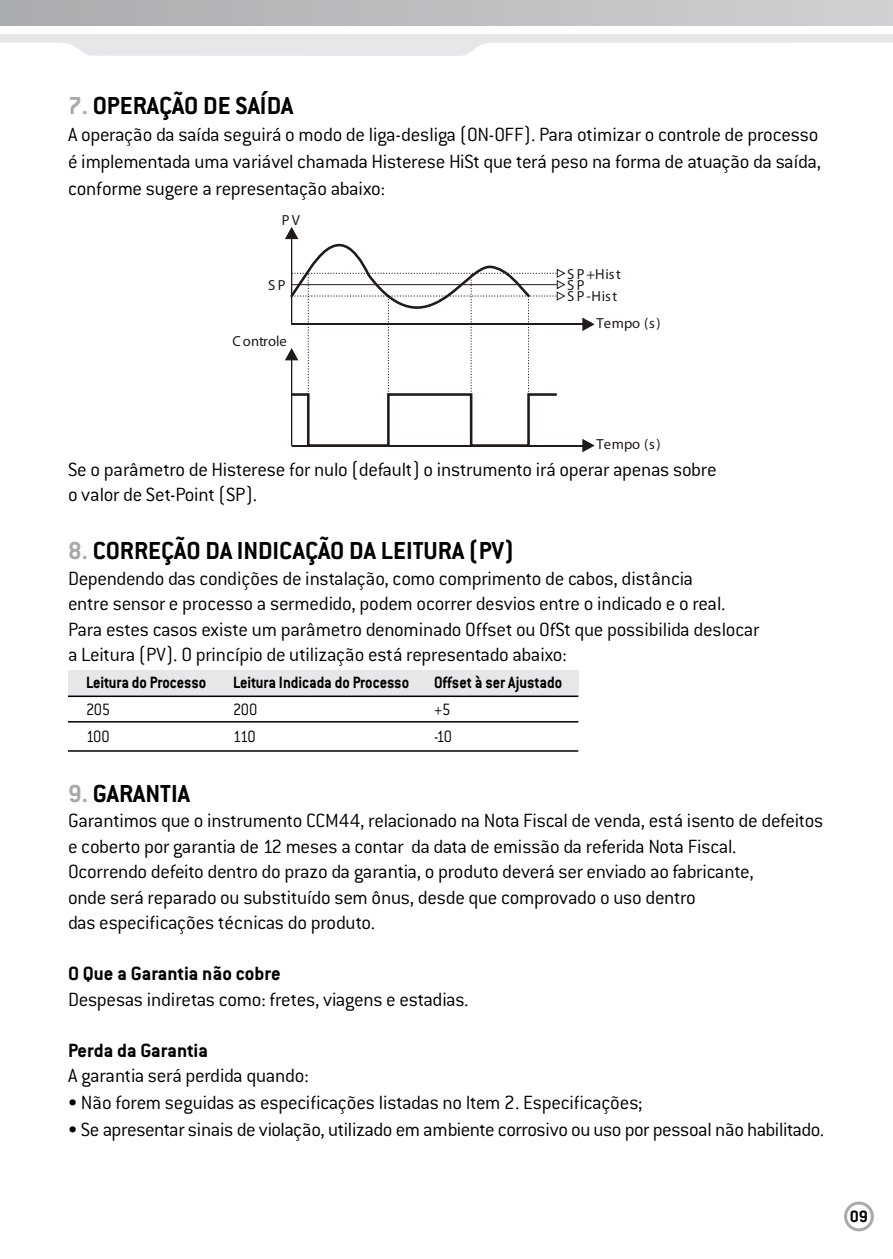
<style>
.page{position:relative;width:893px;height:1259px;background:#fff}
.page>*{position:absolute;margin:0;border:0;box-sizing:border-box;transform-origin:0 0}
.t1{font:700 27px "Conduit ITC";color:#000}
.t2{font:300 21px/25.5px "Conduit ITC";letter-spacing:-.015em;color:#000}
.t3{font:700 21px "Conduit ITC";letter-spacing:-.025em;color:#000}
.t4{font:700 18px "Conduit ITC";color:#000;scale:.9 1}
.t5{font:300 18px "Conduit ITC";letter-spacing:-.03em;color:#000;scale:.9 1}
.t6{font:700 18px "Conduit ITC";color:#000}
.t7{font:14.7px "Arial";letter-spacing:.005em;color:#201b18}
.t8{font:14.7px/22.8px "Arial";letter-spacing:.085em;color:#201b18}
.s1{color:#a7a9ac}
</style>
<div class="page">
<div style="left:0;top:0;width:893px;height:26px;background:linear-gradient(to right,#a9abae,#cfd1d3)"></div>
<svg style="left:0;top:34px;width:893px;height:22px"></svg>
<div style="left:844px;top:1201px;width:30px;height:30px;border:3px solid #a7a9ac;border-radius:50%"></div>
<div style="left:68px;top:670px;width:510px;height:26px;background:#e6e7e8"></div>
<hr style="left:292px;top:324px;width:291px;height:1px;background:#201b18">
<svg style="left:582px;top:317px;width:13px;height:14px"></svg>
<hr style="left:292px;top:445px;width:291px;height:1px;background:#201b18">
<svg style="left:582px;top:439px;width:13px;height:13px"></svg>
<svg style="left:285px;top:227px;width:280px;height:220px"></svg>
<hr style="left:68px;top:695px;width:510px;height:2px;background:#000">
<hr style="left:68px;top:721px;width:510px;height:1px;background:#000">
<hr style="left:68px;top:750px;width:510px;height:1px;background:#000">
<p class="t1" style="left:68px;top:90px;width:227px"><span class="s1">7.</span> Op eração de Saída</p>
<p class="t2" style="left:68px;top:121px;width:755px;line-height:27px">A operação da saída seguirá o modo de liga-desliga (ON-OFF). Para otimizar o controle de processo é implementada uma variável chamada Histerese HiSt que terá peso na forma de atuação da saída, conforme sugere a representação abaixo:</p>
<p class="t7" style="left:282px;top:211px;width:19px">PV</p>
<p class="t7" style="left:268px;top:276px;width:19px">SP</p>
<p class="t7" style="left:232px;top:332px;width:56px">C ontrole</p>
<p class="t8" style="left:567px;top:262px;width:55px">SP+Hist<br>SP-Hist</p>
<p class="t7" style="left:596px;top:314px;width:66px">Tempo (s)</p>
<p class="t7" style="left:567px;top:276px;width:19px">SP</p>
<p class="t7" style="left:596px;top:435px;width:66px">Tempo (s)</p>
<p class="t2" style="left:68px;top:456px;width:650px">Se o parâmetro de Histerese for nulo (default) o instrumento irá operar apenas sobre o valor de Set-Point (SP).</p>
<p class="t1" style="left:68px;top:535px;width:447px"><span class="s1">8.</span> Correção da Indicação da Leitura (PV)</p>
<p class="t2" style="left:68px;top:565px;width:693px">Dependendo das condições de instalação, como comprimento de cabos, distância<br>entre sensor e processo a sermedido, podem ocorrer desvios entre o indicado e o real.<br>Para estes casos existe um parâmetro denominado Offset ou OfSt que possibilida deslocar a Leitura (PV). O princípio de utilização está representado abaixo:</p>
<p class="t4" style="left:86px;top:672px;width:135px">Leitura do Processo</p>
<p class="t4" style="left:233px;top:672px;width:197px">Leitura Indicada do Processo</p>
<p class="t4" style="left:434px;top:672px;width:144px">Offset à ser Ajustado</p>
<p class="t5" style="left:86px;top:700px;width:28px">205</p>
<p class="t5" style="left:233px;top:700px;width:29px">200</p>
<p class="t5" style="left:434px;top:700px;width:20px">+5</p>
<p class="t5" style="left:86px;top:727px;width:28px">100</p>
<p class="t5" style="left:233px;top:727px;width:27px">110</p>
<p class="t5" style="left:434px;top:727px;width:21px">-10</p>
<p class="t1" style="left:68px;top:777px;width:124px"><span class="s1">9.</span> Garantia</p>
<p class="t2" style="left:68px;top:808px;width:757px">Garantimos que o instrumento CCM44, relacionado na Nota Fiscal de venda, está isento de defeitos e coberto por garantia de 12 meses a contar da data de emissão da referida Nota Fiscal.<br>Ocorrendo defeito dentro do prazo da garantia, o produto deverá ser enviado ao fabricante,<br>onde será reparado ou substituído sem ônus, desde que comprovado o uso dentro<br>das especificações técnicas do produto.</p>
<p class="t3" style="left:68px;top:961px;width:214px">O Que a Garantia não cobre</p>
<p class="t2" style="left:68px;top:986px;width:402px">Despesas indiretas como: fretes, viagens e estadias.</p>
<p class="t3" style="left:68px;top:1038px;width:141px">Perda da Garantia</p>
<p class="t2" style="left:68px;top:1063px;width:242px">A garantia será perdida quando:</p>
<p class="t2" style="left:68px;top:1090px;width:576px">• Não forem seguidas as especificações listadas no Item 2. Especificações;</p>
<p class="t2" style="left:68px;top:1117px;width:758px">• Se apresentar sinais de violação, utilizado em ambiente corrosivo ou uso por pessoal não habilitado.</p>
<p class="t6" style="left:850px;top:1205px;width:20px">09</p>
</div>
